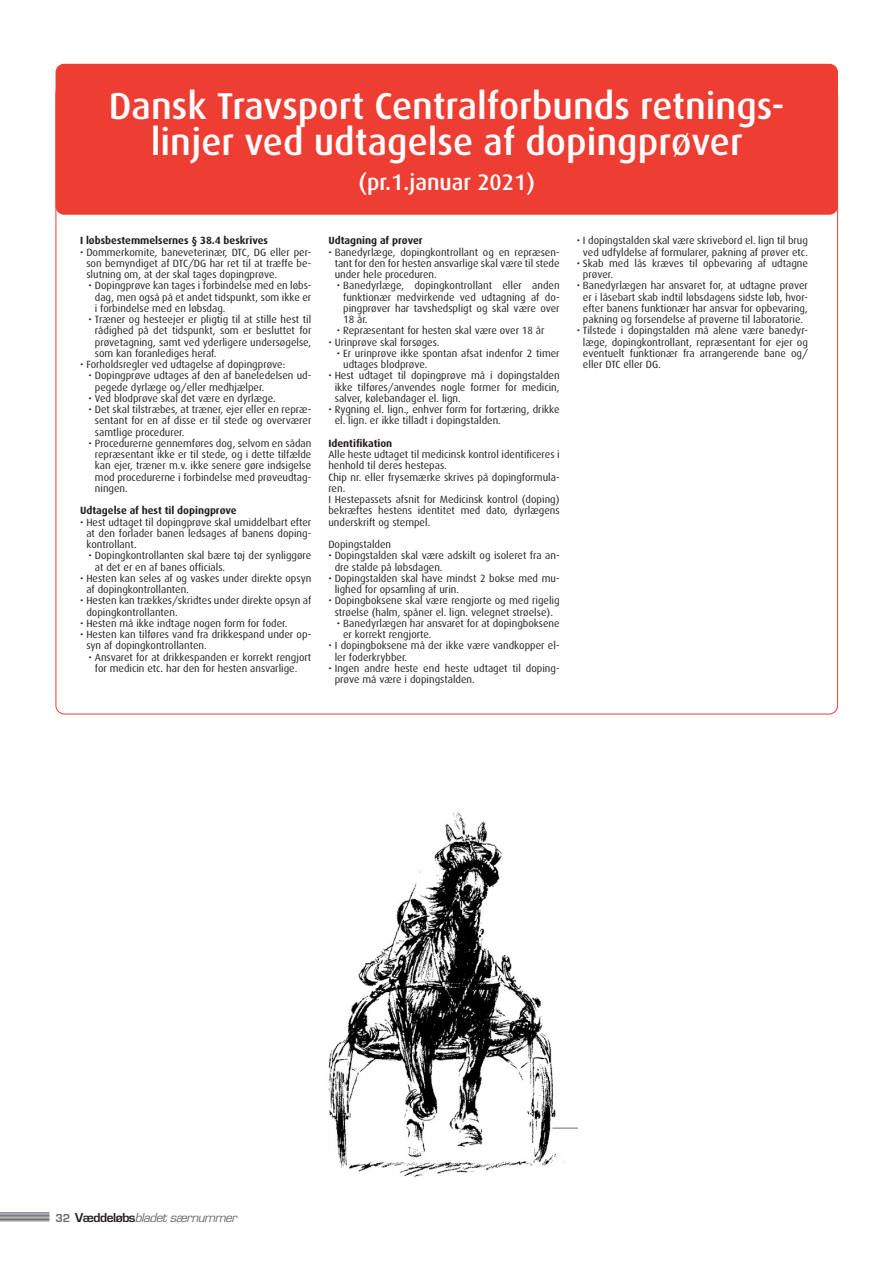
<style>
.page{position:relative;width:893px;height:1263px;background:#fff}
.page>*{position:absolute;margin:0;border:0;box-sizing:border-box;transform-origin:0 0}
.Brødtekst{font:500 37.5px/35.2px "Dax";color:#fff;text-align:center}
.Brødtekst-2{font:500 22.5px "Dax";color:#fff}
.t1{font:italic 12px "Eurostile";letter-spacing:-.04em;color:#6c6d70}
.Brødtekst-3{font:10.5px/11.2px "Dax";color:#231f20}
.Brødtekst-4{font:700 10.5px "Dax";color:#231f20}
.s1{font-weight:700;font-style:normal}
.s2{font-weight:600;font-style:normal;color:#231f20}
</style>
<div class="page">
<hr style="left:0;top:1220px;width:49px;height:1px;background:#6c6d70">
<hr style="left:0;top:1218px;width:49px;height:1px;background:#6c6d70">
<hr style="left:0;top:1215px;width:49px;height:1px;background:#6c6d70">
<hr style="left:0;top:1214px;width:49px;height:1px;background:#6c6d70">
<hr style="left:0;top:1216px;width:49px;height:1px;background:#6c6d70">
<hr style="left:0;top:1219px;width:49px;height:1px;background:#6c6d70">
<hr style="left:0;top:1212px;width:49px;height:1px;background:#6c6d70">
<div style="left:56px;top:64px;width:782px;height:151px;background:#ee3e34;border-radius:9px"></div>
<img style="left:328px;top:812px;width:249px;height:365px">
<p class="Brødtekst" style="left:109px;top:89px;width:673px">Dansk Travsport Centralforbunds retnings&shy;linjer ved udtagelse af dopingprøver</p>
<p class="Brødtekst-2" style="left:358px;top:169px;width:178px">(pr.1.januar 2021)</p>
<p class="Brødtekst-4" style="left:80px;top:235px;width:189px">I løbsbestemmelsernes § 38.4 beskrives</p>
<p class="Brødtekst-3" style="left:86px;top:246px;width:226px;text-align:justify;text-indent:-6px">• Dommerkomite, baneveterinær, DTC, DG eller per&shy;son bemyndiget af DTC/DG har ret til at træffe be&shy;slutning om, at der skal tages dopingprøve.</p>
<p class="Brødtekst-3" style="left:95px;top:280px;width:218px;text-align:justify;text-indent:-6px">• Dopingprøve kan tages i forbindelse med en løbs&shy;dag, men også på et andet tidspunkt, som ikke er i forbindelse med en løbsdag.</p>
<p class="Brødtekst-3" style="left:95px;top:314px;width:218px;text-align:justify;text-indent:-6px">• Træner og hesteejer er pligtig til at stille hest til rådighed på det tidspunkt, som er besluttet for prøvetagning, samt ved yderligere undersøgelse, som kan foranlediges heraf.</p>
<p class="Brødtekst-3" style="left:80px;top:359px;width:207px">• Forholdsregler ved udtagelse af dopingprøve:</p>
<p class="Brødtekst-3" style="left:95px;top:370px;width:218px;text-indent:-6px">• Dopingprøve udtages af den af baneledelsen ud&shy;pegede dyrlæge og/eller medhjælper.</p>
<p class="Brødtekst-3" style="left:89px;top:393px;width:189px">• Ved blodprøve skal det være en dyrlæge.</p>
<p class="Brødtekst-3" style="left:95px;top:404px;width:218px;text-align:justify;text-indent:-6px">• Det skal tilstræbes, at træner, ejer eller en repræ&shy;sentant for en af disse er til stede og overværer samtlige procedurer.</p>
<p class="Brødtekst-3" style="left:95px;top:438px;width:218px;text-align:justify;text-indent:-6px">• Procedurerne gennemføres dog, selvom en sådan repræsentant ikke er til stede, og i dette tilfælde kan ejer, træner m.v. ikke senere gøre indsigelse mod procedurerne i forbindelse med prøveudtag&shy;ningen.</p>
<p class="Brødtekst-4" style="left:80px;top:505px;width:158px">Udtagelse af hest til dopingprøve</p>
<p class="Brødtekst-3" style="left:86px;top:516px;width:226px;text-align:justify;text-indent:-6px">• Hest udtaget til dopingprøve skal umiddelbart efter at den forlader banen ledsages af banens doping&shy;kontrollant.</p>
<p class="Brødtekst-3" style="left:95px;top:550px;width:218px;text-indent:-6px">• Dopingkontrollanten skal bære tøj der synliggøre at det er en af banes officials.</p>
<p class="Brødtekst-3" style="left:86px;top:573px;width:226px;text-indent:-6px">• Hesten kan seles af og vaskes under direkte opsyn af dopingkontrollanten.</p>
<p class="Brødtekst-3" style="left:86px;top:595px;width:226px;text-indent:-6px">• Hesten kan trækkes/skridtes under direkte opsyn af dopingkontrollanten.</p>
<p class="Brødtekst-3" style="left:80px;top:618px;width:209px">• Hesten må ikke indtage nogen form for foder.</p>
<p class="Brødtekst-3" style="left:86px;top:629px;width:226px;text-indent:-6px">• Hesten kan tilføres vand fra drikkespand under op&shy;syn af dopingkontrollanten.</p>
<p class="Brødtekst-3" style="left:95px;top:651px;width:218px;text-indent:-6px">• Ansvaret for at drikkespanden er korrekt rengjort for medicin etc. har den for hesten ansvarlige.</p>
<p class="Brødtekst-4" style="left:328px;top:235px;width:96px">Udtagning af prøver</p>
<p class="Brødtekst-3" style="left:335px;top:246px;width:226px;text-align:justify;text-indent:-6px">• Banedyrlæge, dopingkontrollant og en repræsen&shy;tant for den for hesten ansvarlige skal være til stede under hele proceduren.</p>
<p class="Brødtekst-3" style="left:343px;top:280px;width:218px;text-align:justify;text-indent:-6px">• Banedyrlæge, dopingkontrollant eller anden funktionær medvirkende ved udtagning af do&shy;pingprøver har tavshedspligt og skal være over 18 år.</p>
<p class="Brødtekst-3" style="left:337px;top:325px;width:209px">• Repræsentant for hesten skal være over 18 år</p>
<p class="Brødtekst-3" style="left:328px;top:336px;width:113px">• Urinprøve skal forsøges.</p>
<p class="Brødtekst-3" style="left:343px;top:348px;width:218px;text-indent:-6px">• Er urinprøve ikke spontan afsat indenfor 2 timer udtages blodprøve.</p>
<p class="Brødtekst-3" style="left:335px;top:370px;width:226px;text-align:justify;text-indent:-6px">• Hest udtaget til dopingprøve må i dopingstalden ikke tilføres/anvendes nogle former for medicin, salver, kølebandager el. lign.</p>
<p class="Brødtekst-3" style="left:335px;top:404px;width:226px;text-indent:-6px">• Rygning el. lign., enhver form for fortæring, drikke el. lign. er ikke tilladt i dopingstalden.</p>
<p class="Brødtekst-4" style="left:328px;top:437px;width:65px">Identifikation</p>
<p class="Brødtekst-3" style="left:328px;top:449px;width:233px">Alle heste udtaget til medicinsk kontrol identificeres i henhold til deres hestepas.</p>
<p class="Brødtekst-3" style="left:328px;top:471px;width:233px">Chip nr. eller frysemærke skrives på dopingformula&shy;ren.</p>
<p class="Brødtekst-3" style="left:328px;top:494px;width:233px;text-align:justify">I Hestepassets afsnit for Medicinsk kontrol (doping) bekræftes hestens identitet med dato, dyrlægens underskrift og stempel.</p>
<p class="Brødtekst-3" style="left:328px;top:539px;width:64px">Dopingstalden</p>
<p class="Brødtekst-3" style="left:335px;top:550px;width:226px;text-indent:-6px">• Dopingstalden skal være adskilt og isoleret fra an&shy;dre stalde på løbsdagen.</p>
<p class="Brødtekst-3" style="left:335px;top:573px;width:226px;text-indent:-6px">• Dopingstalden skal have mindst 2 bokse med mu&shy;lighed for opsamling af urin.</p>
<p class="Brødtekst-3" style="left:328px;top:595px;width:233px;text-align:center">• Dopingboksene skal være rengjorte og med rigelig strøelse (halm, spåner el. lign. velegnet strøelse).</p>
<p class="Brødtekst-3" style="left:343px;top:618px;width:218px;text-indent:-6px">• Banedyrlægen har ansvaret for at dopingboksene er korrekt rengjorte.</p>
<p class="Brødtekst-3" style="left:335px;top:640px;width:226px;text-indent:-6px">• I dopingboksene må der ikke være vandkopper el&shy;ler foderkrybber.</p>
<p class="Brødtekst-3" style="left:335px;top:663px;width:226px;text-indent:-6px">• Ingen andre heste end heste udtaget til doping&shy;prøve må være i dopingstalden.</p>
<p class="Brødtekst-3" style="left:577px;top:235px;width:233px;text-align:center">• I dopingstalden skal være skrivebord el. lign til brug ved udfyldelse af formularer, pakning af prøver etc.</p>
<p class="Brødtekst-3" style="left:583px;top:258px;width:226px;text-indent:-6px">• Skab med lås kræves til opbevaring af udtagne prøver.</p>
<p class="Brødtekst-3" style="left:577px;top:280px;width:233px;text-align:center">• Banedyrlægen har ansvaret for, at udtagne prøver er i låsebart skab indtil løbsdagens sidste løb, hvor&shy;efter banens funktionær har ansvar for opbevaring, pakning og forsendelse af prøverne til laboratorie.</p>
<p class="Brødtekst-3" style="left:583px;top:325px;width:226px;text-align:justify;text-indent:-6px">• Tilstede i dopingstalden må alene være banedyr&shy;læge, dopingkontrollant, repræsentant for ejer og eventuelt funktionær fra arrangerende bane og/ eller DTC eller DG.</p>
<p class="t1" style="left:56px;top:1210px;width:183px"><span class="s1">32</span> <span class="s2">Væddeløbs</span>bladet særnummer</p>
</div>
